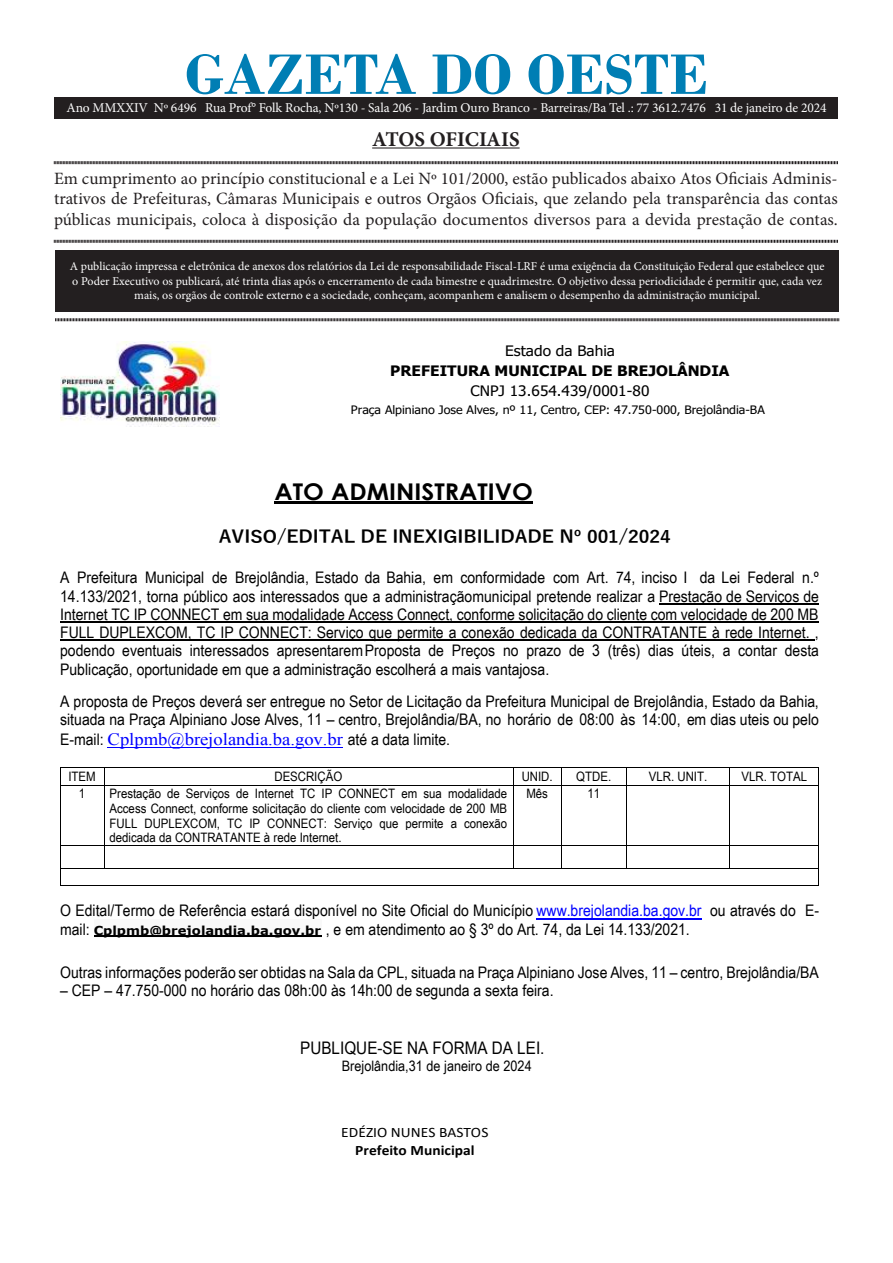
<style>
.page{position:relative;width:893px;height:1263px;background:#fff}
.page>*{position:absolute;margin:0;border:0;box-sizing:border-box;transform-origin:0 0}
.t1{font:700 60px "Bodoni";color:#007eb4}
.t2{font:700 23.1px "Century Gothic";color:#000;scale:1.07 1}
.t3{font:700 21px "Minion Pro";letter-spacing:-.005em;color:#231f20}
.t4{font:17.4px "Times New Roman";color:#00f;scale:1.07 1}
.t5{font:700 17.4px "Yu Gothic";color:#000;scale:1.07 1}
.t6{font:17.4px "Arial Narrow";color:#000;scale:1.07 1}
.t7{font:17.25px/20.7px "Minion Pro";color:#231f20;text-align:justify}
.t8{font:15.9px/18.3px "Arial Narrow";color:#000;scale:1.07 1}
.t9{font:14.4px/20px "Tahoma";color:#000;text-align:center;scale:1.07 1}
.t10{font:14.4px/17.7px "Calibri";color:#000;text-align:center;scale:1.07 1}
.t11{font:14.4px "Arial Narrow";color:#000;scale:1.07 1}
.t12{font:13.5px "Minion Pro";letter-spacing:-.01em;color:#fff}
.t13{font:13.05px/14.9px "Arial Narrow";color:#000;text-align:justify;scale:1.07 1}
.t14{font:12px/14.4px "Minion Pro";color:#fff;text-align:center}
.t15{font:11.55px "Tahoma";letter-spacing:-.005em;color:#000;scale:1.07 1}
.s1{font-weight:700}
.s2{font-family:"Arial Narrow";font-size:15.9px;color:#000}
.s3{color:#00f}
.s4{font-family:"Verdana";font-weight:700;font-size:12.3px}
</style>
<div class="page">
<div style="left:55px;top:250px;width:784px;height:61px;background:#231f20"></div>
<hr style="left:372px;top:147px;width:148px;height:2px;background:#231f20">
<svg style="left:54px;top:161px;width:784px;height:4px;background:#908e8e"></svg>
<svg style="left:54px;top:239px;width:784px;height:4px;background:#908e8e"></svg>
<svg style="left:55px;top:318px;width:784px;height:4px;background:#908e8e"></svg>
<div style="left:54px;top:98px;width:784px;height:20px;background:#231f20"></div>
<img style="left:60px;top:342px;width:159px;height:84px">
<hr style="left:275px;top:502px;width:258px;height:2px;background:#000">
<hr style="left:659px;top:603px;width:160px;height:2px;background:#000">
<hr style="left:60px;top:622px;width:759px;height:1px;background:#000">
<hr style="left:60px;top:640px;width:755px;height:1px;background:#000">
<hr style="left:108px;top:747px;width:235px;height:1px;background:#00f">
<hr style="left:61px;top:767px;width:43px;height:1px;background:#000">
<hr style="left:104px;top:767px;width:409px;height:1px;background:#000">
<hr style="left:513px;top:767px;width:48px;height:1px;background:#000">
<hr style="left:562px;top:767px;width:64px;height:1px;background:#000">
<hr style="left:627px;top:767px;width:102px;height:1px;background:#000">
<hr style="left:730px;top:767px;width:88px;height:1px;background:#000">
<svg style="left:60px;top:767px;width:1px;height:18px"></svg>
<hr style="left:61px;top:785px;width:43px;height:1px;background:#000">
<svg style="left:104px;top:768px;width:1px;height:17px"></svg>
<hr style="left:104px;top:785px;width:409px;height:1px;background:#000">
<svg style="left:513px;top:768px;width:1px;height:17px"></svg>
<hr style="left:513px;top:785px;width:48px;height:1px;background:#000">
<svg style="left:561px;top:767px;width:1px;height:18px"></svg>
<hr style="left:562px;top:785px;width:64px;height:1px;background:#000">
<svg style="left:626px;top:767px;width:1px;height:18px"></svg>
<hr style="left:627px;top:785px;width:102px;height:1px;background:#000">
<svg style="left:729px;top:767px;width:1px;height:18px"></svg>
<hr style="left:730px;top:785px;width:88px;height:1px;background:#000">
<svg style="left:818px;top:767px;width:1px;height:18px"></svg>
<hr style="left:60px;top:785px;width:1px;height:60px;background:#000">
<hr style="left:104px;top:785px;width:1px;height:60px;background:#000">
<hr style="left:513px;top:785px;width:1px;height:60px;background:#000">
<hr style="left:561px;top:785px;width:1px;height:60px;background:#000">
<hr style="left:626px;top:785px;width:1px;height:60px;background:#000">
<hr style="left:729px;top:785px;width:1px;height:60px;background:#000">
<hr style="left:818px;top:785px;width:1px;height:60px;background:#000">
<hr style="left:61px;top:845px;width:43px;height:1px;background:#000">
<hr style="left:104px;top:845px;width:409px;height:1px;background:#000">
<hr style="left:513px;top:845px;width:48px;height:1px;background:#000">
<hr style="left:562px;top:845px;width:64px;height:1px;background:#000">
<hr style="left:627px;top:845px;width:102px;height:1px;background:#000">
<hr style="left:730px;top:845px;width:88px;height:1px;background:#000">
<hr style="left:61px;top:868px;width:43px;height:1px;background:#000">
<svg style="left:104px;top:846px;width:1px;height:23px"></svg>
<hr style="left:105px;top:868px;width:408px;height:1px;background:#000">
<svg style="left:513px;top:846px;width:1px;height:23px"></svg>
<hr style="left:514px;top:868px;width:47px;height:1px;background:#000">
<svg style="left:561px;top:845px;width:2px;height:24px"></svg>
<hr style="left:563px;top:868px;width:63px;height:1px;background:#000">
<svg style="left:626px;top:845px;width:2px;height:24px"></svg>
<hr style="left:628px;top:868px;width:101px;height:1px;background:#000">
<svg style="left:729px;top:845px;width:2px;height:24px"></svg>
<hr style="left:731px;top:868px;width:87px;height:1px;background:#000">
<svg style="left:60px;top:845px;width:1px;height:41px"></svg>
<hr style="left:61px;top:886px;width:43px;height:1px;background:#000">
<hr style="left:104px;top:886px;width:409px;height:1px;background:#000">
<hr style="left:513px;top:886px;width:48px;height:1px;background:#000">
<hr style="left:561px;top:886px;width:65px;height:1px;background:#000">
<hr style="left:626px;top:886px;width:104px;height:1px;background:#000">
<hr style="left:729px;top:886px;width:89px;height:1px;background:#000">
<svg style="left:818px;top:845px;width:1px;height:41px"></svg>
<hr style="left:537px;top:918px;width:165px;height:1px;background:#00f">
<div style="left:94px;top:920px;width:227px;height:18px;background:#f9f9f9"></div>
<hr style="left:94px;top:935px;width:227px;height:2px;background:#000">
<p class="t1" style="left:185px;top:39px;width:525px">GAZETA DO OESTE</p>
<p class="t3" style="left:372px;top:124px;width:149px">ATOS OFICIAIS</p>
<p class="t7" style="left:54px;top:168px;width:785px">Em cumprimento ao princípio constitucional e a Lei Nº 101/2000, estão publicados abaixo Atos Oficiais Adminis&shy;trativos de Prefeituras, Câmaras Municipais e outros Orgãos Oficiais, que zelando pela transparência das contas públicas municipais, coloca à disposição da população documentos diversos para a devida prestação de contas.</p>
<p class="t14" style="left:70px;top:259px;width:756px">A publicação impressa e eletrônica de anexos dos relatórios da Lei de responsabilidade Fiscal-LRF é uma exigência da Constituição Federal que estabelece que o Poder Executivo os publicará, até trinta dias após o encerramento de cada bimestre e quadrimestre. O objetivo dessa periodicidade é permitir que, cada vez mais, os orgãos de controle externo e a sociedade, conheçam, acompanhem e analisem o desempenho da administração municipal.</p>
<p class="t12" style="left:67px;top:98px;width:761px">Ano MMXXIV Nº 6496 Rua Prof° Folk Rocha, Nº130 - Sala 206 - Jardim Ouro Branco - Barreiras/Ba Tel .: 77 3612.7476 31 de janeiro de 2024</p>
<p class="t9" style="left:390px;top:342px;width:318px">Estado da Bahia<br><span class="s1">PREFEITURA MUNICIPAL DE BREJOLÂNDIA<br></span>CNPJ 13.654.439/0001-80</p>
<p class="t15" style="left:351px;top:402px;width:388px">Praça Alpiniano Jose Alves, nº 11, Centro, CEP: 47.750-000, Brejolândia-BA</p>
<p class="t2" style="left:275px;top:474px;width:243px">ATO ADMINISTRATIVO</p>
<p class="t5" style="left:219px;top:526px;width:424px">AVISO/EDITAL DE INEXIGIBILIDADE Nº 001/2024</p>
<p class="t8" style="left:60px;top:568px;width:711px;text-align:justify">A Prefeitura Municipal de Brejolândia, Estado da Bahia, em conformidade com Art. 74, inciso I da Lei Federal n.º 14.133/2021, torna público aos interessados que a administraçãomunicipal pretende realizar a Prestação de Serviços de Internet TC IP CONNECT em sua modalidade Access Connect, conforme solicitação do cliente com velocidade de 200 MB FULL DUPLEXCOM, TC IP CONNECT: Serviço que permite a conexão dedicada da CONTRATANTE à rede Internet. , podendo eventuais interessados apresentaremProposta de Preços no prazo de 3 (três) dias úteis, a contar desta Publicação, oportunidade em que a administração escolherá a mais vantajosa.</p>
<p class="t8" style="left:60px;top:692px;width:711px">A proposta de Preços deverá ser entregue no Setor de Licitação da Prefeitura Municipal de Brejolândia, Estado da Bahia, situada na Praça Alpiniano Jose Alves, 11 – centro, Brejolândia/BA, no horário de 08:00 às 14:00, em dias uteis ou pelo</p>
<p class="t4" style="left:60px;top:727px;width:366px"><span class="s2">E-mail:</span> Cplpmb@brejolandia.ba.gov.br <span class="s2">até a data limite.</span></p>
<p class="t13" style="left:68px;top:768px;width:27px">ITEM</p>
<p class="t13" style="left:274px;top:768px;width:65px">DESCRIÇÃO</p>
<p class="t13" style="left:522px;top:768px;width:30px">UNID.</p>
<p class="t13" style="left:576px;top:768px;width:34px">QTDE.</p>
<p class="t13" style="left:649px;top:768px;width:56px">VLR. UNIT.</p>
<p class="t13" style="left:741px;top:768px;width:63px">VLR. TOTAL</p>
<p class="t13" style="left:79px;top:785px;width:7px">1</p>
<p class="t13" style="left:110px;top:785px;width:373px">Prestação de Serviços de Internet TC IP CONNECT em sua modalidade Access Connect, conforme solicitação do cliente com velocidade de 200 MB FULL DUPLEXCOM, TC IP CONNECT: Serviço que permite a conexão dedicada da CONTRATANTE à rede Internet.</p>
<p class="t13" style="left:526px;top:785px;width:22px">Mês</p>
<p class="t13" style="left:587px;top:785px;width:13px">11</p>
<p class="t8" style="left:60px;top:901px;width:711px">O Edital/Termo de Referência estará disponível no Site Oficial do Município <span class="s3">www.brejolandia.ba.gov.br</span> ou através do E&shy;mail: <span class="s4">Cplpmb@brejolandia.ba.gov.br</span> , e em atendimento ao § 3º do Art. 74, da Lei 14.133/2021.</p>
<p class="t8" style="left:60px;top:962px;width:710px">Outras informações poderão ser obtidas na Sala da CPL, situada na Praça Alpiniano Jose Alves, 11 – centro, Brejolândia/BA</p>
<p class="t8" style="left:60px;top:981px;width:463px">– CEP – 47.750-000 no horário das 08h:00 às 14h:00 de segunda a sexta feira.</p>
<p class="t6" style="left:300px;top:1035px;width:230px">PUBLIQUE-SE NA FORMA DA LEI.</p>
<p class="t11" style="left:342px;top:1055px;width:179px">Brejolândia,31 de janeiro de 2024</p>
<p class="t10" style="left:341px;top:1123px;width:139px">EDÉZIO NUNES BASTOS<br><span class="s1">Prefeito Municipal</span></p>
</div>
